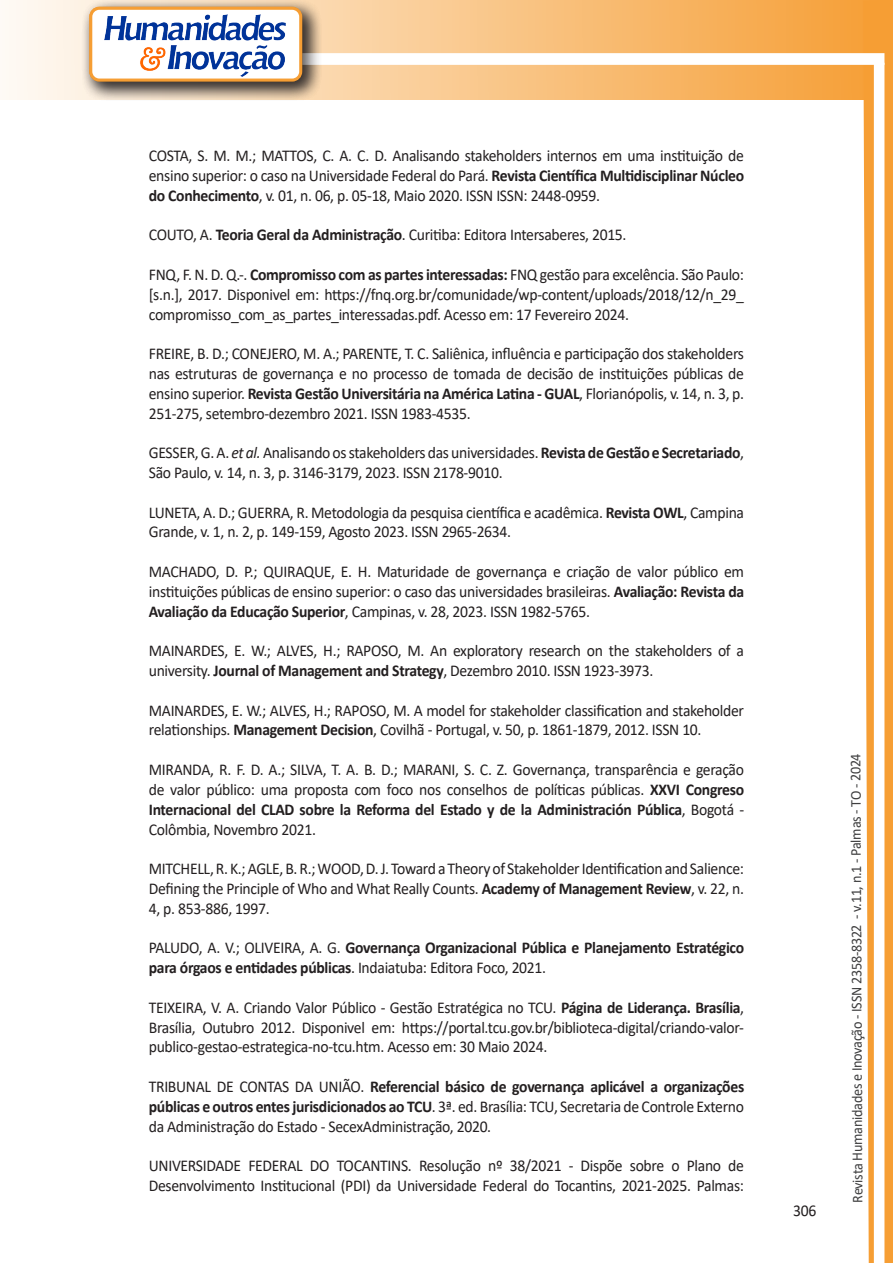
<style>
.page{position:relative;width:893px;height:1263px;background:#fff}
.page>*{position:absolute;margin:0;border:0;box-sizing:border-box;transform-origin:0 0}
.texto{font:16.5px/19.8px "Calibri";letter-spacing:-.02em;color:#231f20;text-align:justify;scale:.95 1}
.texto-2{font:700 16.5px/19.8px "Calibri";letter-spacing:-.02em;color:#231f20;scale:.95 1}
.t1{font:15px "Calibri";letter-spacing:-.025em;color:#3e3e3f;scale:.95 1}
.s1{font-weight:700}
.s2{font-style:italic}
.s3{font-weight:400}
</style>
<div class="page">
<svg style="left:5px;top:0;width:858px;height:100px;background:#f9c484"></svg>
<div style="left:302px;top:53px;width:582px;height:12px;background:#fff;border:2px solid #fff"></div>
<svg style="left:863px;top:0;width:30px;height:1263px"></svg>
<div style="left:81px;top:0;width:241px;height:102px;background:#231f20;opacity:.75"></div>
<div style="left:91px;top:8px;width:210px;height:72px;background:#fff;border-radius:9px"></div>
<img style="left:104px;top:14px;width:181px;height:62px">
<div style="left:89px;top:7px;width:213px;height:75px;border:3px solid #f69e34;border-radius:9px"></div>
<p class="texto" style="left:149px;top:145px;width:628px">COSTA, S. M. M.; MATTOS, C. A. C. D. Analisando stakeholders internos em uma instituição de ensino superior: o caso na Universidade Federal do Pará. <span class="s1">Revista Científica Multidisciplinar Núcleo do Conhecimento</span>, v. 01, n. 06, p. 05-18, Maio 2020. ISSN ISSN: 2448-0959.</p>
<p class="texto" style="left:149px;top:225px;width:504px">COUTO, A. <span class="s1">Teoria Geral da Administração</span>. Curitiba: Editora Intersaberes, 2015.</p>
<p class="texto" style="left:149px;top:264px;width:628px">FNQ, F. N. D. Q.-. <span class="s1">Compromisso com as partes interessadas:</span> FNQ gestão para excelência. São Paulo: [s.n.], 2017. Disponivel em: https://fnq.org.br/comunidade/wp-content/uploads/2018/12/n_29_ compromisso_com_as_partes_interessadas.pdf. Acesso em: 17 Fevereiro 2024.</p>
<p class="texto" style="left:149px;top:343px;width:628px">FREIRE, B. D.; CONEJERO, M. A.; PARENTE, T. C. Saliênica, influência e participação dos stakeholders nas estruturas de governança e no processo de tomada de decisão de instituições públicas de ensino superior. <span class="s1">Revista Gestão Universitária na América Latina - GUAL</span>, Florianópolis, v. 14, n. 3, p.<br>251-275, setembro-dezembro 2021. ISSN 1983-4535.</p>
<p class="texto" style="left:149px;top:442px;width:628px">GESSER, G. A. <span class="s2">et al.</span> Analisando os stakeholders das universidades. <span class="s1">Revista de Gestão e Secretariado</span>,<br>São Paulo, v. 14, n. 3, p. 3146-3179, 2023. ISSN 2178-9010.</p>
<p class="texto" style="left:149px;top:502px;width:628px">LUNETA, A. D.; GUERRA, R. Metodologia da pesquisa científica e acadêmica. <span class="s1">Revista OWL</span>, Campina<br>Grande, v. 1, n. 2, p. 149-159, Agosto 2023. ISSN 2965-2634.</p>
<p class="texto" style="left:149px;top:561px;width:628px">MACHADO, D. P.; QUIRAQUE, E. H. Maturidade de governança e criação de valor público em instituições públicas de ensino superior: o caso das universidades brasileiras. <span class="s1">Avaliação: Revista da Avaliação da Educação Superior</span>, Campinas, v. 28, 2023. ISSN 1982-5765.</p>
<p class="texto" style="left:149px;top:640px;width:628px">MAINARDES, E. W.; ALVES, H.; RAPOSO, M. An exploratory research on the stakeholders of a university. <span class="s1">Journal of Management and Strategy</span>, Dezembro 2010. ISSN 1923-3973.</p>
<p class="texto" style="left:149px;top:700px;width:628px">MAINARDES, E. W.; ALVES, H.; RAPOSO, M. A model for stakeholder classification and stakeholder relationships. <span class="s1">Management Decision</span>, Covilhã - Portugal, v. 50, p. 1861-1879, 2012. ISSN 10.</p>
<p class="texto" style="left:149px;top:759px;width:628px">MIRANDA, R. F. D. A.; SILVA, T. A. B. D.; MARANI, S. C. Z. Governança, transparência e geração de valor público: uma proposta com foco nos conselhos de políticas públicas. <span class="s1">XXVI Congreso Internacional del CLAD sobre la Reforma del Estado y de la Administración Pública</span>, Bogotá - Colômbia, Novembro 2021.</p>
<p class="texto" style="left:149px;top:858px;width:628px">MITCHELL, R. K.; AGLE, B. R.; WOOD, D. J. Toward a Theory of Stakeholder Identification and Salience:<br>Defining the Principle of Who and What Really Counts. <span class="s1">Academy of Management Review</span>, v. 22, n.<br>4, p. 853-886, 1997.</p>
<p class="texto-2" style="left:149px;top:938px;width:628px"><span class="s3">PALUDO, A. V.; OLIVEIRA, A. G.</span> Governança Organizacional Pública e Planejamento Estratégico para órgaos e entidades públicas<span class="s3">. Indaiatuba: Editora Foco, 2021.</span></p>
<p class="texto" style="left:149px;top:997px;width:628px">TEIXEIRA, V. A. Criando Valor Público - Gestão Estratégica no TCU. <span class="s1">Página de Liderança. Brasília</span>, Brasília, Outubro 2012. Disponivel em: https://portal.tcu.gov.br/biblioteca-digital/criando-valor&shy;publico-gestao-estrategica-no-tcu.htm. Acesso em: 30 Maio 2024.</p>
<p class="texto" style="left:149px;top:1076px;width:628px">TRIBUNAL DE CONTAS DA UNIÃO. <span class="s1">Referencial básico de governança aplicável a organizações públicas e outros entes jurisdicionados ao TCU</span>. 3ª. ed. Brasília: TCU, Secretaria de Controle Externo da Administração do Estado - SecexAdministração, 2020.</p>
<p class="texto" style="left:149px;top:1155px;width:628px">UNIVERSIDADE FEDERAL DO TOCANTINS. Resolução nº 38/2021 - Dispõe sobre o Plano de<br>Desenvolvimento Institucional (PDI) da Universidade Federal do Tocantins, 2021-2025. Palmas:</p>
<p class="texto" style="left:793px;top:1200px;width:26px">306</p>
<p class="t1" style="left:846px;top:1203px;width:475px;rotate:-90deg">Revista Humanidades e Inovação - ISSN 2358-8322 - v.11, n.1 - Palmas - TO - 2024</p>
</div>
